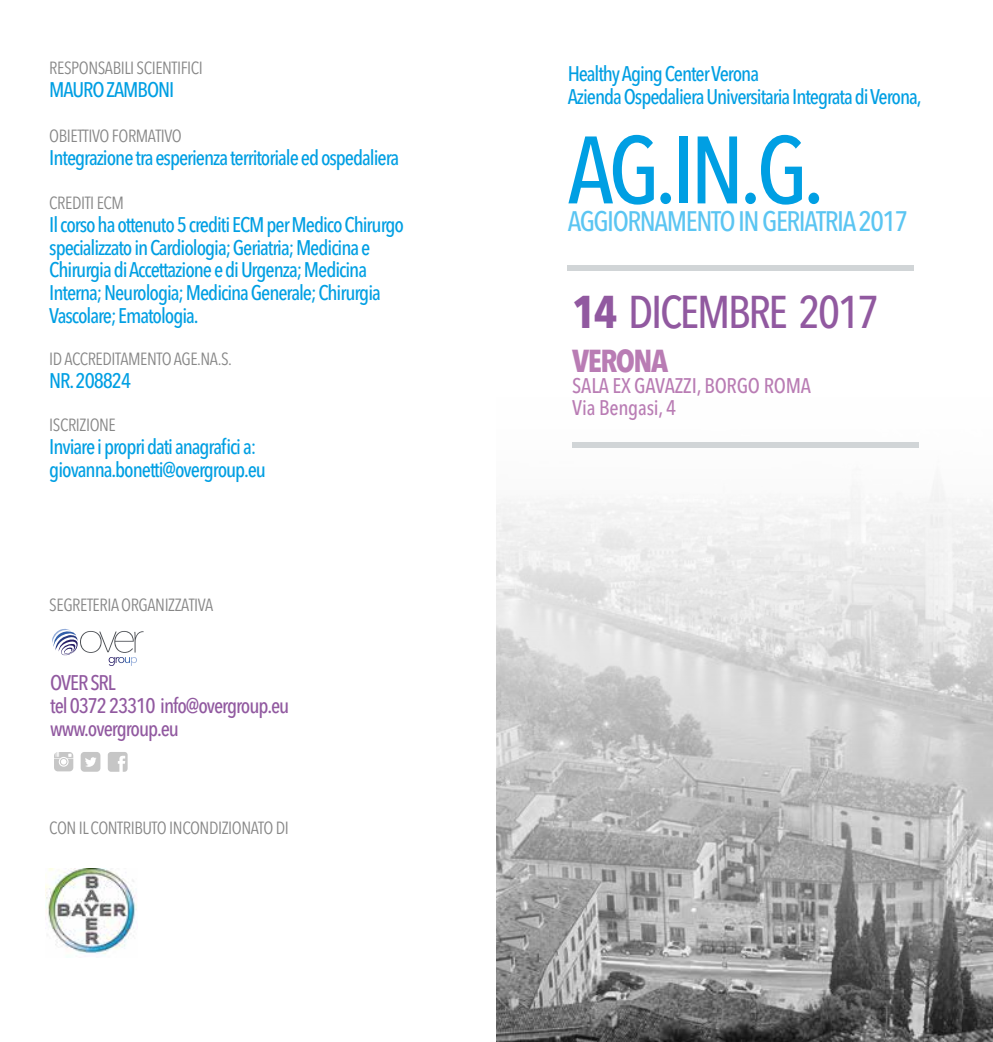
<style>
.page{position:relative;width:993px;height:1042px;background:#fff}
.page>*{position:absolute;margin:0;border:0;box-sizing:border-box;transform-origin:0 0}
.t1{font:500 condensed 94.5px "Avenir Next LT Pro";color:#009fe3}
.t2{font:500 condensed 45.5px "Avenir Next LT Pro";letter-spacing:-.05em;color:#9159a0}
.t3{font:700 condensed 31.5px "Avenir Next LT Pro";letter-spacing:-.05em;color:#b97cb4}
.t4{font:500 condensed 28px "Avenir Next LT Pro";letter-spacing:-.05em;color:#5bc5f2}
.t5{font:500 condensed 21px/22.8px "Avenir Next LT Pro";letter-spacing:-.05em;color:#009fe3}
.t6{font:500 condensed 21px/22.8px "Avenir Next LT Pro";letter-spacing:-.05em;color:#9159a0}
.t7{font:500 condensed 21px/22.8px "Avenir Next LT Pro";letter-spacing:-.01em;color:#b97cb4}
.t8{font:condensed 17.5px "Avenir Next LT Pro";letter-spacing:-.025em;color:#878787}
.s1{font-weight:700}
</style>
<div class="page">
<svg style="left:496px;top:442px;width:496px;height:600px"></svg>
<svg style="left:52px;top:629px;width:91px;height:37px"></svg>
<svg style="left:81px;top:752px;width:19px;height:20px"></svg>
<svg style="left:108px;top:752px;width:20px;height:20px"></svg>
<svg style="left:54px;top:752px;width:19px;height:19px"></svg>
<div style="left:567px;top:266px;width:346px;height:5px;background:#d1d5d7"></div>
<div style="left:572px;top:442px;width:346px;height:6px;background:#d1d5d7"></div>
<img style="left:46px;top:868px;width:91px;height:88px">
<p class="t8" style="left:49px;top:57px;width:155px">RESPONSABILI SCIENTIFICI</p>
<p class="t5" style="left:49px;top:78px;width:126px">MAURO ZAMBONI</p>
<p class="t8" style="left:49px;top:125px;width:134px">OBIETTIVO FORMATIVO</p>
<p class="t5" style="left:49px;top:146px;width:351px">Integrazione tra esperienza territoriale ed ospedaliera</p>
<p class="t8" style="left:49px;top:192px;width:76px">CREDITI ECM</p>
<p class="t5" style="left:49px;top:213px;width:356px">Il corso ha ottenuto 5 crediti ECM per Medico Chirurgo specializzato in Cardiologia; Geriatria; Medicina e Chirurgia di Accettazione e di Urgenza; Medicina Interna; Neurologia; Medicina Generale; Chirurgia Vascolare; Ematologia.</p>
<p class="t8" style="left:49px;top:348px;width:184px">ID ACCREDITAMENTO AGE.NA.S.</p>
<p class="t5" style="left:49px;top:369px;width:83px">NR.208824</p>
<p class="t8" style="left:49px;top:415px;width:68px">ISCRIZIONE</p>
<p class="t5" style="left:49px;top:435px;width:218px">Inviare i propri dati anagrafici a: giovanna.bonetti@overgroup.eu</p>
<p class="t8" style="left:49px;top:595px;width:165px">SEGRETERIA ORGANIZZATIVA</p>
<p class="t6" style="left:50px;top:671px;width:240px">OVER SRL<br>tel 0372 23310 info@overgroup.eu www.overgroup.eu</p>
<p class="t8" style="left:49px;top:817px;width:241px">CON IL CONTRIBUTO INCONDIZIONATO DI</p>
<p class="t5" style="left:567px;top:62px;width:355px">Healthy Aging Center Verona<br>Azienda Ospedaliera Universitaria Integrata di Verona,</p>
<h1 class="t1" style="left:567px;top:113px;width:258px">AG.IN.G.</h1>
<h3 class="t4" style="left:567px;top:205px;width:342px">AGGIORNAMENTO IN GERIATRIA 2017</h3>
<h2 class="t2" style="left:572px;top:284px;width:308px"><span class="s1">14</span> DICEMBRE 2017</h2>
<h3 class="t3" style="left:572px;top:341px;width:97px">VERONA</h3>
<p class="t7" style="left:572px;top:374px;width:240px">SALA EX GAVAZZI, BORGO ROMA<br>Via Bengasi, 4</p>
</div>
